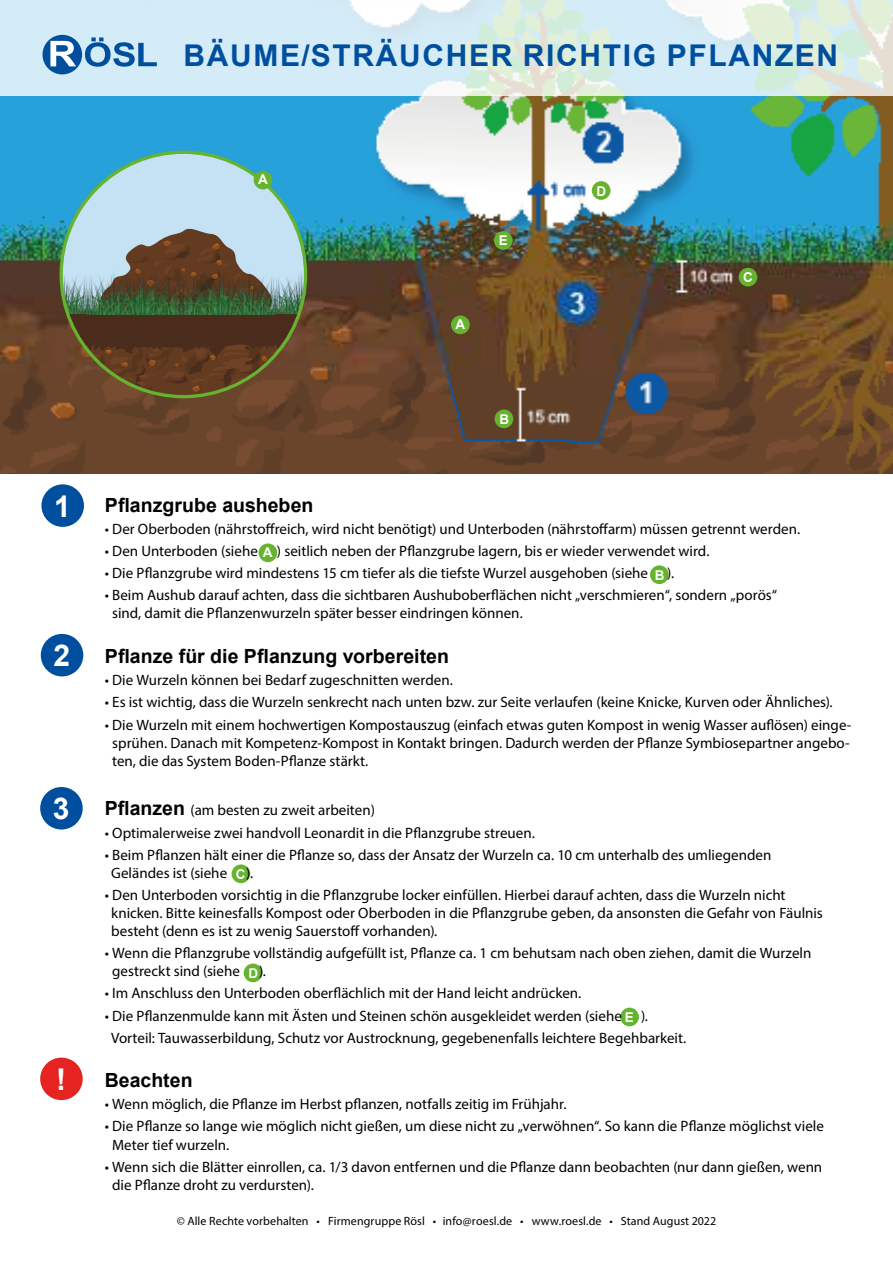
<style>
.page{position:relative;width:893px;height:1263px;background:#fff}
.page>*{position:absolute;margin:0;border:0;box-sizing:border-box;transform-origin:0 0}
.t1{font:700 30px "Arial";letter-spacing:.055em;color:#004f9f}
.t2{font:700 30px "Arial";color:#fff}
.t3{font:700 19.5px "Arial";color:#000}
.t4{font:15px/18px "Myriad Pro";color:#000}
.t5{font:700 13.5px "Arial";color:#fff}
.t6{font:12px "Myriad Pro";letter-spacing:.005em;color:#000}
.s1{font-family:"Arial";font-weight:700;font-size:19.5px}
</style>
<div class="page">
<img style="left:0;top:96px;width:893px;height:378px">
<div style="left:61px;top:152px;width:245px;height:245px;background:#c4e2f3;border-radius:50%"></div>
<svg style="left:61px;top:225px;width:245px;height:171px"></svg>
<img style="left:61px;top:270px;width:26px;height:44px">
<img style="left:87px;top:270px;width:187px;height:44px">
<img style="left:274px;top:270px;width:32px;height:44px">
<div style="left:40px;top:1057px;width:43px;height:43px;background:#e52321;border-radius:50%"></div>
<div style="left:41px;top:484px;width:43px;height:43px;background:#004f9f;border-radius:50%"></div>
<div style="left:41px;top:634px;width:42px;height:42px;background:#004f9f;border-radius:50%"></div>
<div style="left:40px;top:787px;width:43px;height:42px;background:#004f9f;border-radius:50%"></div>
<div style="left:451px;top:315px;width:19px;height:19px;background:#65b32e;border-radius:50%"></div>
<div style="left:494px;top:231px;width:19px;height:19px;background:#65b32e;border-radius:50%"></div>
<div style="left:254px;top:171px;width:18px;height:18px;background:#65b32e;border-radius:50%"></div>
<div style="left:739px;top:268px;width:18px;height:18px;background:#65b32e;border-radius:50%"></div>
<div style="left:592px;top:181px;width:18px;height:19px;background:#65b32e;border-radius:50%"></div>
<div style="left:259px;top:543px;width:18px;height:19px;background:#65b32e;border-radius:50%"></div>
<div style="left:650px;top:565px;width:19px;height:19px;background:#65b32e;border-radius:50%"></div>
<div style="left:232px;top:864px;width:18px;height:19px;background:#65b32e;border-radius:50%"></div>
<div style="left:244px;top:963px;width:18px;height:19px;background:#65b32e;border-radius:50%"></div>
<div style="left:620px;top:1008px;width:19px;height:18px;background:#65b32e;border-radius:50%"></div>
<div style="left:495px;top:409px;width:18px;height:19px;background:#65b32e;border-radius:50%"></div>
<svg style="left:0;top:0;width:893px;height:96px;background:#d8ecef"></svg>
<svg style="left:85px;top:37px;width:72px;height:30px;background:#83b0d5"></svg>
<div style="left:43px;top:35px;width:39px;height:39px;background:#004f9f;border-radius:50%"></div>
<svg style="left:50px;top:41px;width:26px;height:25px"></svg>
<h1 class="t1" style="left:184px;top:35px;width:656px">BÄUME/STRÄUCHER RICHTIG PFLANZEN</h1>
<h1 class="t2" style="left:54px;top:485px;width:18px">1</h1>
<h1 class="t2" style="left:53px;top:634px;width:18px">2</h1>
<h1 class="t2" style="left:53px;top:787px;width:18px">3</h1>
<h1 class="t2" style="left:56px;top:1058px;width:11px">!</h1>
<p class="t5" style="left:258px;top:170px;width:11px">A</p>
<p class="t5" style="left:455px;top:315px;width:11px">A</p>
<p class="t5" style="left:499px;top:231px;width:11px">E</p>
<p class="t5" style="left:499px;top:409px;width:11px">B</p>
<p class="t5" style="left:596px;top:181px;width:11px">D</p>
<p class="t5" style="left:743px;top:268px;width:11px">C</p>
<h2 class="t3" style="left:105px;top:491px;width:210px">Pflanzgrube ausheben</h2>
<p class="t4" style="left:105px;top:520px;width:697px">• Der Oberboden (nährstoffreich, wird nicht benötigt) und Unterboden (nährstoffarm) müssen getrennt werden.</p>
<p class="t4" style="left:105px;top:542px;width:155px">• Den Unterboden (siehe</p>
<p class="t4" style="left:277px;top:542px;width:434px">) seitlich neben der Pflanzgrube lagern, bis er wieder verwendet wird.</p>
<p class="t4" style="left:105px;top:564px;width:545px">• Die Pflanzgrube wird mindestens 15 cm tiefer als die tiefste Wurzel ausgehoben (siehe</p>
<p class="t4" style="left:667px;top:564px;width:9px">).</p>
<p class="t4" style="left:112px;top:586px;width:666px;text-indent:-7px">• Beim Aushub darauf achten, dass die sichtbaren Aushuboberflächen nicht „verschmieren“, sondern „porös“ sind, damit die Pflanzenwurzeln später besser eindringen können.</p>
<h2 class="t3" style="left:105px;top:642px;width:346px">Pflanze für die Pflanzung vorbereiten</h2>
<p class="t4" style="left:105px;top:671px;width:350px">• Die Wurzeln können bei Bedarf zugeschnitten werden.</p>
<p class="t4" style="left:105px;top:693px;width:729px">• Es ist wichtig, dass die Wurzeln senkrecht nach unten bzw. zur Seite verlaufen (keine Knicke, Kurven oder Ähnliches).</p>
<p class="t4" style="left:112px;top:715px;width:741px;text-align:justify;text-indent:-7px">• Die Wurzeln mit einem hochwertigen Kompostauszug (einfach etwas guten Kompost in wenig Wasser auflösen) einge&shy;sprühen. Danach mit Kompetenz-Kompost in Kontakt bringen. Dadurch werden der Pflanze Symbiosepartner angebo&shy;ten, die das System Boden-Pflanze stärkt.</p>
<p class="t4" style="left:105px;top:801px;width:272px"><span class="s1">Pflanzen</span> (am besten zu zweit arbeiten)</p>
<p class="t4" style="left:105px;top:823px;width:432px">• Optimalerweise zwei handvoll Leonardit in die Pflanzgrube streuen.</p>
<p class="t4" style="left:111px;top:846px;width:662px;text-indent:-6px">• Beim Pflanzen hält einer die Pflanze so, dass der Ansatz der Wurzeln ca. 10 cm unterhalb des umliegenden<br>Geländes ist (siehe</p>
<p class="t5" style="left:263px;top:543px;width:11px">A</p>
<p class="t5" style="left:655px;top:565px;width:11px">B</p>
<p class="t4" style="left:246px;top:864px;width:9px">).</p>
<p class="t4" style="left:111px;top:886px;width:713px;text-indent:-6px">• Den Unterboden vorsichtig in die Pflanzgrube locker einfüllen. Hierbei darauf achten, dass die Wurzeln nicht knicken. Bitte keinesfalls Kompost oder Oberboden in die Pflanzgrube geben, da ansonsten die Gefahr von Fäulnis besteht (denn es ist zu wenig Sauerstoff vorhanden).</p>
<p class="t4" style="left:112px;top:944px;width:701px;text-indent:-7px">• Wenn die Pflanzgrube vollständig aufgefüllt ist, Pflanze ca. 1 cm behutsam nach oben ziehen, damit die Wurzeln gestreckt sind (siehe</p>
<p class="t5" style="left:236px;top:864px;width:11px">C</p>
<p class="t4" style="left:259px;top:962px;width:9px">).</p>
<p class="t4" style="left:105px;top:984px;width:478px">• Im Anschluss den Unterboden oberflächlich mit der Hand leicht andrücken.</p>
<p class="t4" style="left:105px;top:1006px;width:519px">• Die Pflanzenmulde kann mit Ästen und Steinen schön ausgekleidet werden (siehe</p>
<p class="t5" style="left:248px;top:963px;width:11px">D</p>
<p class="t4" style="left:111px;top:1004px;width:576px;line-height:22.2px;text-indent:530px">).<br>Vorteil: Tauwasserbildung, Schutz vor Austrocknung, gegebenenfalls leichtere Begehbarkeit.</p>
<h2 class="t3" style="left:105px;top:1066px;width:89px">Beachten</h2>
<p class="t4" style="left:105px;top:1094px;width:463px">• Wenn möglich, die Pflanze im Herbst pflanzen, notfalls zeitig im Frühjahr.</p>
<p class="t4" style="left:112px;top:1116px;width:713px;line-height:19.5px;text-indent:-7px">• Die Pflanze so lange wie möglich nicht gießen, um diese nicht zu „verwöhnen“. So kann die Pflanze möglichst viele<br>Meter tief wurzeln.</p>
<p class="t4" style="left:112px;top:1158px;width:712px;text-indent:-7px">• Wenn sich die Blätter einrollen, ca. 1/3 davon entfernen und die Pflanze dann beobachten (nur dann gießen, wenn die Pflanze droht zu verdursten).</p>
<p class="t5" style="left:625px;top:1007px;width:11px">E</p>
<p class="t6" style="left:177px;top:1213px;width:541px">© Alle Rechte vorbehalten • Firmengruppe Rösl • info@roesl.de • www.roesl.de • Stand August 2022</p>
</div>
